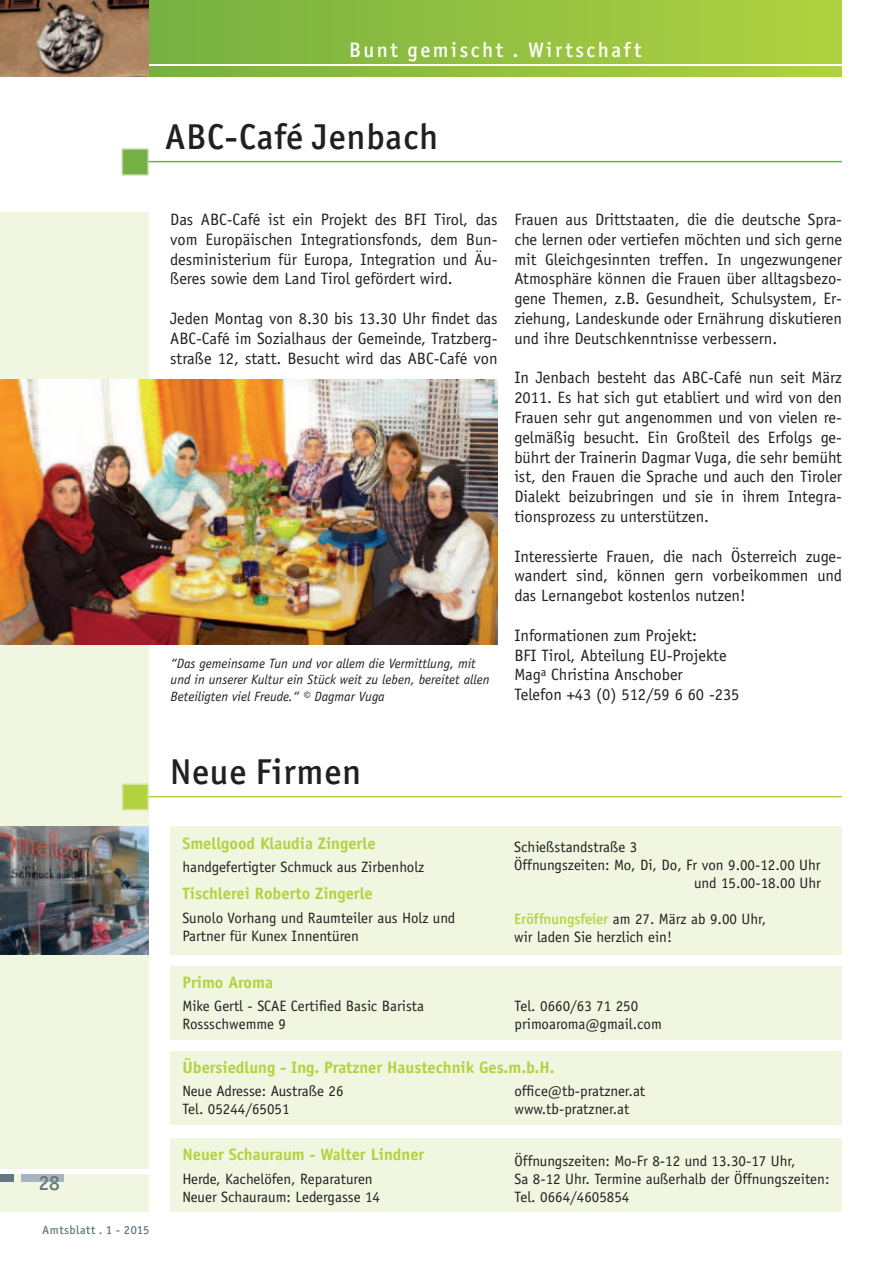
<style>
.page{position:relative;width:893px;height:1263px;background:#fff}
.page>*{position:absolute;margin:0;border:0;box-sizing:border-box;transform-origin:0 0}
.t1{font:500 36px "Officina San ITC";letter-spacing:.025em;color:#231f20}
.t2{font:500 21px "Officina San ITC";letter-spacing:.125em;color:#fff}
.t3{font:500 21px "Officina San ITC";color:#647882}
.t4{font:16.5px/19.8px "Officina Sans";color:#231f20;text-align:justify}
.t5{font:700 16.5px "Officina Sans";color:#b2d23f}
.t6{font:15px/18px "Officina Sans";color:#231f20}
.t7{font:italic 13.5px/16.2px "Officina Sans";color:#231f20}
.t8{font:500 12px "Officina San ITC";letter-spacing:.05em;color:#647882}
.s1{font-family:"Officina San ITC";font-weight:500;color:#b2d23f}
</style>
<div class="page">
<div style="left:170px;top:966px;width:672px;height:74px;background:#f0f6e0"></div>
<div style="left:170px;top:1051px;width:672px;height:74px;background:#f0f6e0"></div>
<div style="left:170px;top:827px;width:672px;height:128px;background:#f0f6e0"></div>
<div style="left:0;top:213px;width:149px;height:999px;background:#f0f6e0"></div>
<div style="left:0;top:1169px;width:13px;height:13px;background:#647882"></div>
<div style="left:22px;top:1169px;width:42px;height:13px;background:#a7b6be"></div>
<div style="left:0;top:1169px;width:149px;height:5px;background:#fff"></div>
<hr style="left:133px;top:161px;width:709px;height:1px;background:#75b042">
<div style="left:122px;top:148px;width:27px;height:27px;background:#75b042;border:2px solid #b6d097"></div>
<hr style="left:133px;top:796px;width:709px;height:1px;background:#b2d23f">
<div style="left:122px;top:783px;width:27px;height:27px;background:#b2d23f;border:2px solid #d6e59f"></div>
<img style="left:0;top:827px;width:149px;height:128px">
<div style="left:170px;top:1138px;width:672px;height:74px;background:#f0f6e0"></div>
<img style="left:0;top:379px;width:497px;height:265px">
<div style="left:137px;top:0;width:704px;height:77px;background:linear-gradient(to right,#75af42,#b1d140)"></div>
<hr style="left:0;top:64px;width:841px;height:2px;background:#fff">
<img style="left:0;top:0;width:148px;height:77px">
<p class="t2" style="left:349px;top:38px;width:294px">Bunt gemischt . Wirtschaft</p>
<h1 class="t1" style="left:166px;top:115px;width:274px">ABC-Café Jenbach</h1>
<p class="t3" style="left:38px;top:1170px;width:23px">28</p>
<p class="t8" style="left:43px;top:1222px;width:108px">Amtsblatt . 1 - 2015</p>
<p class="t4" style="left:170px;top:210px;width:329px">Das ABC-Café ist ein Projekt des BFI Tirol, das vom Europäischen Integrationsfonds, dem Bun&shy;desministerium für Europa, Integration und Äu&shy;ßeres sowie dem Land Tirol gefördert wird.</p>
<p class="t4" style="left:170px;top:309px;width:329px">Jeden Montag von 8.30 bis 13.30 Uhr findet das ABC-Café im Sozialhaus der Gemeinde, Tratzberg&shy;straße 12, statt. Besucht wird das ABC-Café von</p>
<p class="t7" style="left:171px;top:656px;width:320px">“Das gemeinsame Tun und vor allem die Vermittlung, mit und in unserer Kultur ein Stück weit zu leben, bereitet allen<br>Beteiligten viel Freude.“ © Dagmar Vuga</p>
<p class="t4" style="left:514px;top:210px;width:329px">Frauen aus Drittstaaten, die die deutsche Spra&shy;che lernen oder vertiefen möchten und sich gerne mit Gleichgesinnten treffen. In ungezwungener Atmosphäre können die Frauen über alltagsbezo&shy;gene Themen, z.B. Gesundheit, Schulsystem, Er&shy;ziehung, Landeskunde oder Ernährung diskutieren und ihre Deutschkenntnisse verbessern.</p>
<p class="t4" style="left:514px;top:368px;width:329px">In Jenbach besteht das ABC-Café nun seit März 2011. Es hat sich gut etabliert und wird von den Frauen sehr gut angenommen und von vielen re&shy;gelmäßig besucht. Ein Großteil des Erfolgs ge&shy;bührt der Trainerin Dagmar Vuga, die sehr bemüht ist, den Frauen die Sprache und auch den Tiroler Dialekt beizubringen und sie in ihrem Integra&shy;tionsprozess zu unterstützen.</p>
<p class="t4" style="left:514px;top:546px;width:329px">Interessierte Frauen, die nach Österreich zuge&shy;wandert sind, können gern vorbeikommen und das Lernangebot kostenlos nutzen!</p>
<p class="t4" style="left:514px;top:625px;width:227px;text-align:left">Informationen zum Projekt:<br>BFI Tirol, Abteilung EU-Projekte<br>Mag<sup>a</sup> Christina Anschober<br>Telefon +43 (0) 512/59 6 60 -235</p>
<h1 class="t1" style="left:170px;top:750px;width:193px">Neue Firmen</h1>
<p class="t5" style="left:182px;top:832px;width:195px">Smellgood Klaudia Zingerle</p>
<p class="t6" style="left:182px;top:858px;width:244px">handgefertigter Schmuck aus Zirbenholz</p>
<p class="t5" style="left:182px;top:883px;width:192px">Tischlerei Roberto Zingerle</p>
<p class="t6" style="left:182px;top:909px;width:275px">Sunolo Vorhang und Raumteiler aus Holz und<br>Partner für Kunex Innentüren</p>
<p class="t5" style="left:182px;top:972px;width:92px">Primo Aroma</p>
<p class="t6" style="left:182px;top:997px;width:243px">Mike Gertl - SCAE Certified Basic Barista<br>Rossschwemme 9</p>
<p class="t6" style="left:514px;top:838px;width:125px">Schießstandstraße 3</p>
<p class="t6" style="left:514px;top:856px;width:308px">Öffnungszeiten: Mo, Di, Do, Fr von 9.00-12.00 Uhr</p>
<p class="t6" style="left:694px;top:874px;width:128px">und 15.00-18.00 Uhr</p>
<p class="t6" style="left:514px;top:910px;width:253px"><span class="s1">Eröffnungsfeier</span> am 27. März ab 9.00 Uhr, wir laden Sie herzlich ein!</p>
<p class="t6" style="left:515px;top:997px;width:149px">Tel. 0660/63 71 250 primoaroma@gmail.com</p>
<p class="t5" style="left:182px;top:1057px;width:374px">Übersiedlung - Ing. Pratzner Haustechnik Ges.m.b.H.</p>
<p class="t6" style="left:182px;top:1082px;width:163px">Neue Adresse: Austraße 26<br>Tel. 05244/65051</p>
<p class="t5" style="left:182px;top:1144px;width:243px">Neuer Schauraum - Walter Lindner</p>
<p class="t6" style="left:182px;top:1170px;width:199px">Herde, Kachelöfen, Reparaturen<br>Neuer Schauraum: Ledergasse 14</p>
<p class="t6" style="left:515px;top:1082px;width:132px">office@tb-pratzner.at www.tb-pratzner.at</p>
<p class="t6" style="left:515px;top:1152px;width:316px">Öffnungszeiten: Mo-Fr 8-12 und 13.30-17 Uhr,<br>Sa 8-12 Uhr. Termine außerhalb der Öffnungszeiten:<br>Tel. 0664/4605854</p>
</div>
